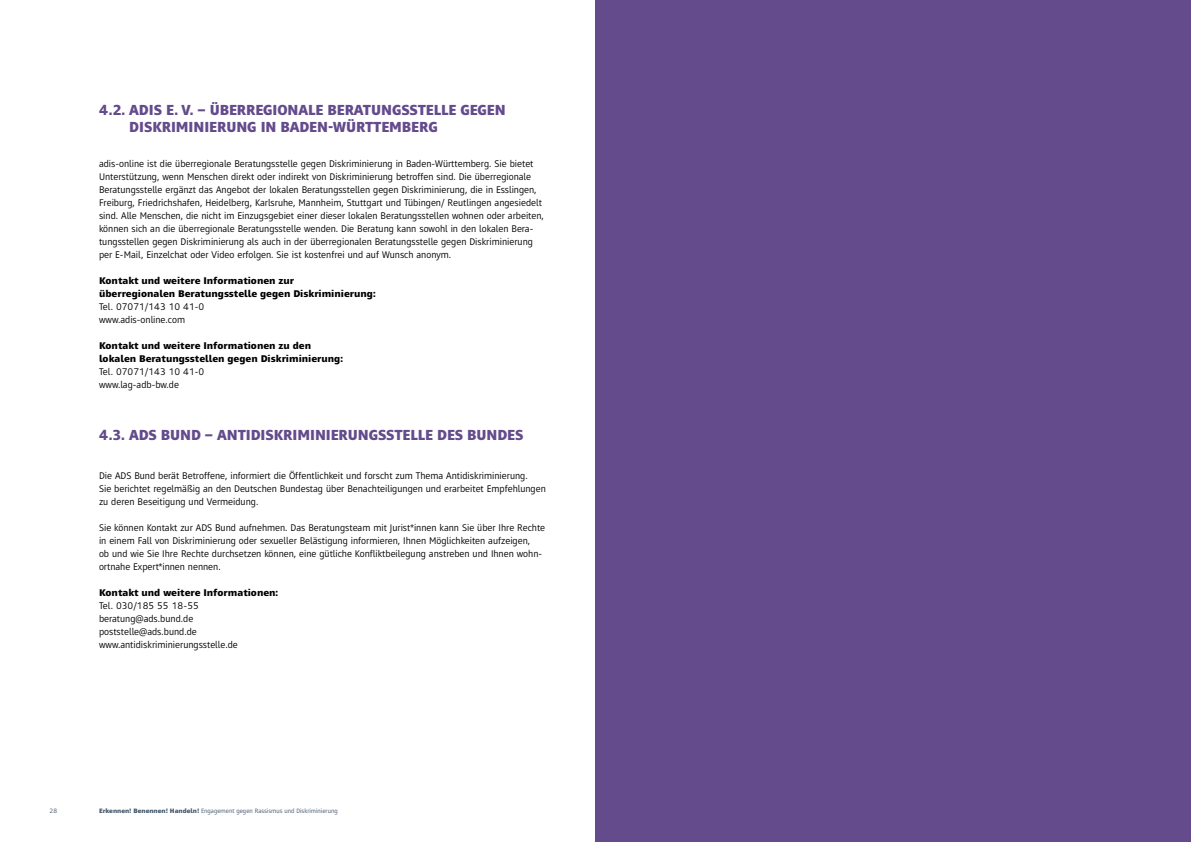
<style>
.page{position:relative;width:1191px;height:842px;background:#fff}
.page>*{position:absolute;margin:0;border:0;box-sizing:border-box;transform-origin:0 0}
.t1{font:800 15px/17.3px "Mayberry Pro";letter-spacing:-.005em;color:#634b8c;scale:.95 1}
.t2{font:10px/13px "Mayberry Pro";color:#000}
.t3{font:800 10px/13px "Mayberry Pro";color:#000}
.t4{font:6.5px "Mayberry Pro";color:#3f5468}
.s1{font-weight:800}
</style>
<div class="page">
<div style="left:595px;top:0;width:596px;height:842px;background:#634b8c"></div>
<h1 class="t1" style="left:129px;top:100px;width:398px;text-indent:-30px">4.2. ADIS E. V. – ÜBERREGIONALE BERATUNGSSTELLE GEGEN<br>DISKRIMINIERUNG IN BADEN-WÜRTTEMBERG</h1>
<p class="t2" style="left:99px;top:156px;width:446px">adis-online ist die überregionale Beratungsstelle gegen Diskriminierung in Baden-Württemberg. Sie bietet Unterstützung, wenn Menschen direkt oder indirekt von Diskriminierung betroffen sind. Die überregionale Beratungsstelle ergänzt das Angebot der lokalen Beratungsstellen gegen Diskriminierung, die in Esslingen, Freiburg, Friedrichshafen, Heidelberg, Karlsruhe, Mannheim, Stuttgart und Tübingen/ Reutlingen angesiedelt sind. Alle Menschen, die nicht im Einzugsgebiet einer dieser lokalen Beratungsstellen wohnen oder arbeiten, können sich an die überregionale Beratungsstelle wenden. Die Beratung kann sowohl in den lokalen Bera&shy;tungsstellen gegen Diskriminierung als auch in der überregionalen Beratungsstelle gegen Diskriminierung per E-Mail, Einzelchat oder Video erfolgen. Sie ist kostenfrei und auf Wunsch anonym.</p>
<p class="t3" style="left:99px;top:273px;width:278px">Kontakt und weitere Informationen zur<br>überregionalen Beratungsstelle gegen Diskriminierung:</p>
<p class="t2" style="left:99px;top:299px;width:107px">Tel. 07071/143 10 41-0 www.adis-online.com</p>
<p class="t3" style="left:99px;top:338px;width:245px">Kontakt und weitere Informationen zu den lokalen Beratungsstellen gegen Diskriminierung:</p>
<p class="t2" style="left:99px;top:364px;width:107px">Tel. 07071/143 10 41-0 www.lag-adb-bw.de</p>
<h1 class="t1" style="left:99px;top:425px;width:448px">4.3. ADS BUND – ANTIDISKRIMINIERUNGSSTELLE DES BUNDES</h1>
<p class="t2" style="left:99px;top:468px;width:448px">Die ADS Bund berät Betroffene, informiert die Öffentlichkeit und forscht zum Thema Antidiskriminierung.<br>Sie berichtet regelmäßig an den Deutschen Bundestag über Benachteiligungen und erarbeitet Empfehlungen zu deren Beseitigung und Vermeidung.</p>
<p class="t2" style="left:99px;top:520px;width:448px">Sie können Kontakt zur ADS Bund aufnehmen. Das Beratungsteam mit Jurist*innen kann Sie über Ihre Rechte in einem Fall von Diskriminierung oder sexueller Belästigung informieren, Ihnen Möglichkeiten aufzeigen,<br>ob und wie Sie Ihre Rechte durchsetzen können, eine gütliche Konfliktbeilegung anstreben und Ihnen wohn&shy;ortnahe Expert*innen nennen.</p>
<p class="t3" style="left:99px;top:585px;width:181px">Kontakt und weitere Informationen:</p>
<p class="t2" style="left:99px;top:598px;width:140px">Tel. 030/185 55 18-55 beratung@ads.bund.de poststelle@ads.bund.de www.antidiskriminierungsstelle.de</p>
<p class="t4" style="left:50px;top:806px;width:9px">28</p>
<p class="t4" style="left:99px;top:806px;width:240px"><span class="s1">Erkennen! Benennen! Handeln!</span> Engagement gegen Rassismus und Diskriminierung</p>
</div>
